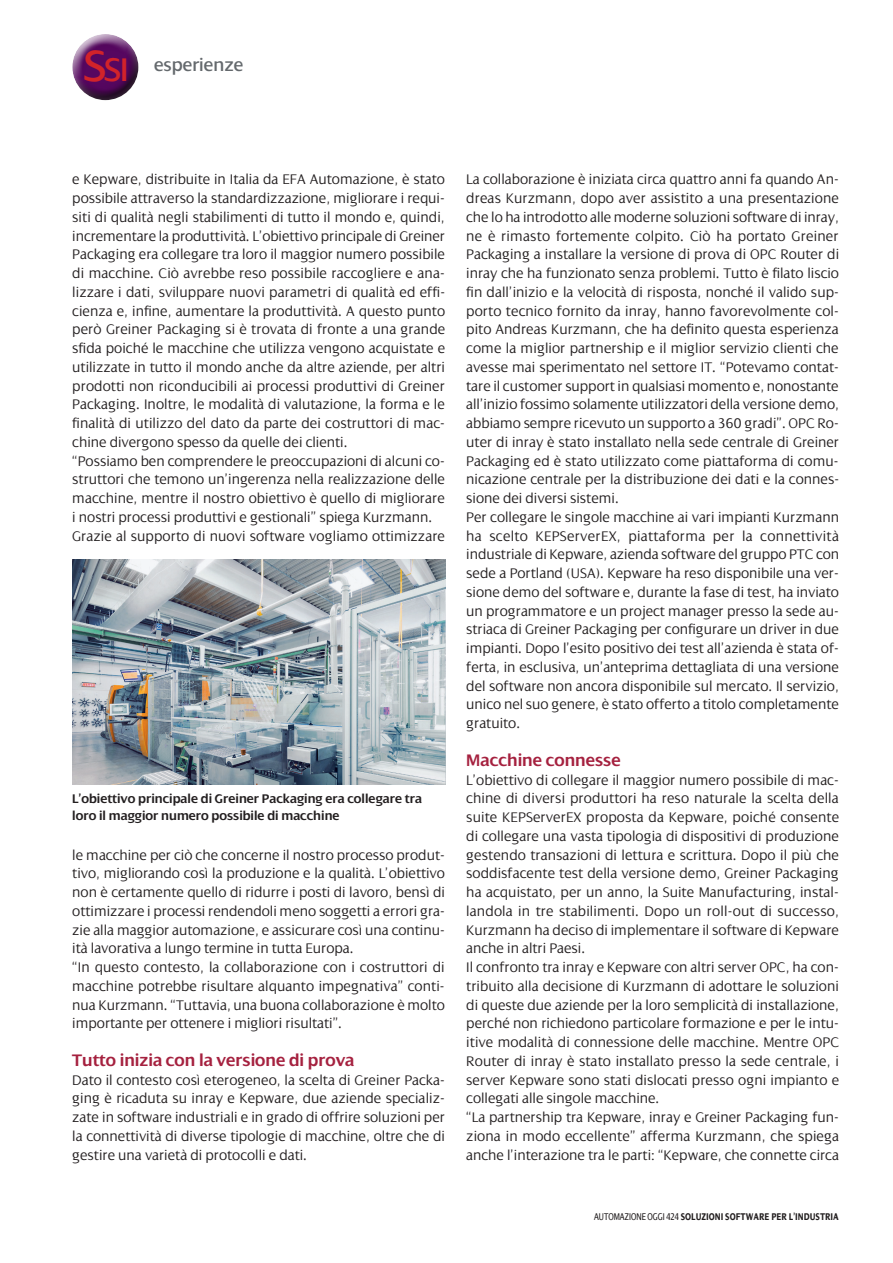
<style>
.page{position:relative;width:893px;height:1263px;background:#fff}
.page>*{position:absolute;margin:0;border:0;box-sizing:border-box;transform-origin:0 0}
.t1{font:19.2px "Dialog";color:#64696d}
.t2{font:600 18px "Dialog";color:#a5213f}
.t3{font:300 15px/18.8px "Dialog";color:#231f20}
.t4{font:600 13.5px/16.2px "Dialog";color:#231f20}
.t5{font:700 condensed 10.5px "Dialog";color:#231f20}
.s1{font-size:47.1px;color:#d1232a}
.s2{font-size:35.4px;color:#d1232a}
.s3{font-weight:400}
</style>
<div class="page">
<div style="left:71px;top:34px;width:69px;height:47px;background:#fff;opacity:.75"></div>
<div style="left:71px;top:43px;width:69px;height:60px;background:#231f20;opacity:.75"></div>
<img style="left:72px;top:559px;width:373px;height:225px">
<p class="t1" style="left:84px;top:54px;width:161px"><span class="s1">S</span><span class="s2">SI</span> esperienze</p>
<p class="t3" style="left:72px;top:170px;width:374px">e Kepware, distribuite in Italia da EFA Automazione, è stato possibile attraverso la standardizzazione, migliorare i requi&shy;siti di qualità negli stabilimenti di tutto il mondo e, quindi, incrementare la produttività. L’obiettivo principale di Greiner Packaging era collegare tra loro il maggior numero possibile di macchine. Ciò avrebbe reso possibile raccogliere e ana&shy;lizzare i dati, sviluppare nuovi parametri di qualità ed effi&shy;cienza e, infine, aumentare la produttività. A questo punto però Greiner Packaging si è trovata di fronte a una grande sfida poiché le macchine che utilizza vengono acquistate e utilizzate in tutto il mondo anche da altre aziende, per altri prodotti non riconducibili ai processi produttivi di Greiner Packaging. Inoltre, le modalità di valutazione, la forma e le finalità di utilizzo del dato da parte dei costruttori di mac&shy;chine divergono spesso da quelle dei clienti.<br>“Possiamo ben comprendere le preoccupazioni di alcuni co&shy;struttori che temono un’ingerenza nella realizzazione delle macchine, mentre il nostro obiettivo è quello di migliorare i nostri processi produttivi e gestionali” spiega Kurzmann.<br>Grazie al supporto di nuovi software vogliamo ottimizzare</p>
<p class="t4" style="left:72px;top:791px;width:351px">L’obiettivo principale di Greiner Packaging era collegare tra loro il maggior numero possibile di macchine</p>
<p class="t3" style="left:72px;top:845px;width:374px">le macchine per ciò che concerne il nostro processo produt&shy;tivo, migliorando così la produzione e la qualità. L’obiettivo non è certamente quello di ridurre i posti di lavoro, bensì di ottimizzare i processi rendendoli meno soggetti a errori gra&shy;zie alla maggior automazione, e assicurare così una continu&shy;ità lavorativa a lungo termine in tutta Europa.<br>“In questo contesto, la collaborazione con i costruttori di macchine potrebbe risultare alquanto impegnativa” conti&shy;nua Kurzmann. “Tuttavia, una buona collaborazione è molto importante per ottenere i migliori risultati”.</p>
<p class="t2" style="left:72px;top:1050px;width:284px">Tutto inizia con la versione di prova</p>
<p class="t3" style="left:72px;top:1070px;width:374px;text-align:justify">Dato il contesto così eterogeneo, la scelta di Greiner Packa&shy;ging è ricaduta su inray e Kepware, due aziende specializ&shy;zate in software industriali e in grado di offrire soluzioni per la connettività di diverse tipologie di macchine, oltre che di gestire una varietà di protocolli e dati.</p>
<p class="t3" style="left:466px;top:170px;width:374px">La collaborazione è iniziata circa quattro anni fa quando An&shy;dreas Kurzmann, dopo aver assistito a una presentazione che lo ha introdotto alle moderne soluzioni software di inray, ne è rimasto fortemente colpito. Ciò ha portato Greiner Packaging a installare la versione di prova di OPC Router di inray che ha funzionato senza problemi. Tutto è filato liscio fin dall’inizio e la velocità di risposta, nonché il valido sup&shy;porto tecnico fornito da inray, hanno favorevolmente col&shy;pito Andreas Kurzmann, che ha definito questa esperienza come la miglior partnership e il miglior servizio clienti che avesse mai sperimentato nel settore IT. “Potevamo contat&shy;tare il customer support in qualsiasi momento e, nonostante all’inizio fossimo solamente utilizzatori della versione demo, abbiamo sempre ricevuto un supporto a 360 gradi”. OPC Ro&shy;uter di inray è stato installato nella sede centrale di Greiner Packaging ed è stato utilizzato come piattaforma di comu&shy;nicazione centrale per la distribuzione dei dati e la connes&shy;sione dei diversi sistemi.<br>Per collegare le singole macchine ai vari impianti Kurzmann ha scelto KEPServerEX, piattaforma per la connettività industriale di Kepware, azienda software del gruppo PTC con sede a Portland (USA). Kepware ha reso disponibile una ver&shy;sione demo del software e, durante la fase di test, ha inviato un programmatore e un project manager presso la sede au&shy;striaca di Greiner Packaging per configurare un driver in due impianti. Dopo l’esito positivo dei test all’azienda è stata of&shy;ferta, in esclusiva, un’anteprima dettagliata di una versione del software non ancora disponibile sul mercato. Il servizio, unico nel suo genere, è stato offerto a titolo completamente gratuito.</p>
<p class="t2" style="left:466px;top:750px;width:156px">Macchine connesse</p>
<p class="t3" style="left:466px;top:770px;width:374px">L’obiettivo di collegare il maggior numero possibile di mac&shy;chine di diversi produttori ha reso naturale la scelta della suite KEPServerEX proposta da Kepware, poiché consente di collegare una vasta tipologia di dispositivi di produzione gestendo transazioni di lettura e scrittura. Dopo il più che soddisfacente test della versione demo, Greiner Packaging ha acquistato, per un anno, la Suite Manufacturing, instal&shy;landola in tre stabilimenti. Dopo un roll-out di successo, Kurzmann ha deciso di implementare il software di Kepware anche in altri Paesi.<br>Il confronto tra inray e Kepware con altri server OPC, ha con&shy;tribuito alla decisione di Kurzmann di adottare le soluzioni di queste due aziende per la loro semplicità di installazione, perché non richiedono particolare formazione e per le intu&shy;itive modalità di connessione delle macchine. Mentre OPC Router di inray è stato installato presso la sede centrale, i server Kepware sono stati dislocati presso ogni impianto e collegati alle singole macchine.<br>“La partnership tra Kepware, inray e Greiner Packaging fun&shy;ziona in modo eccellente” afferma Kurzmann, che spiega anche l’interazione tra le parti: “Kepware, che connette circa</p>
<p class="t5" style="left:594px;top:1210px;width:246px"><span class="s3">AUTOMAZIONE OGGI 424</span> SOLUZIONI SOFTWARE PER L’INDUSTRIA</p>
</div>
